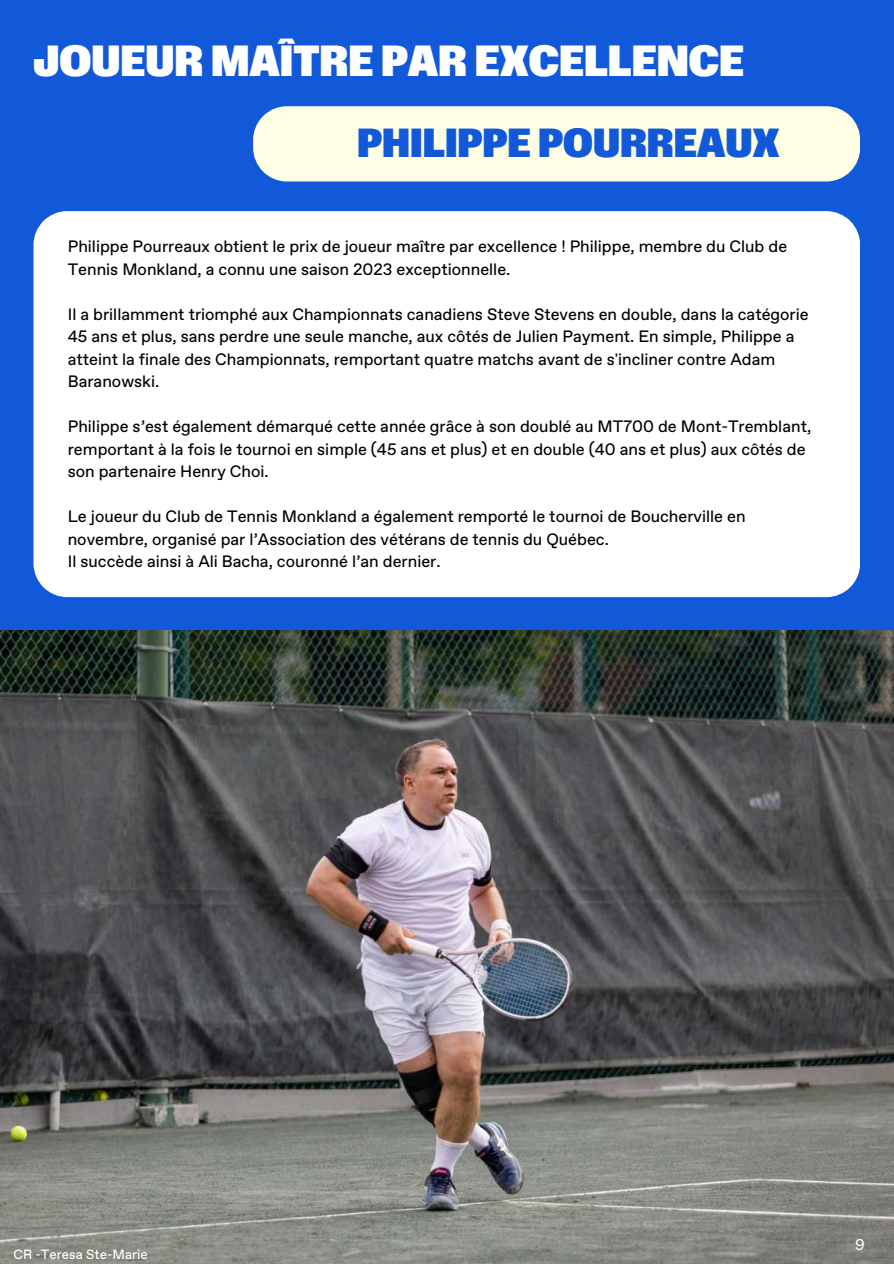
<style>
.page{position:relative;width:894px;height:1264px;background:#fff}
.page>*{position:absolute;margin:0;border:0;box-sizing:border-box;transform-origin:0 0}
.t1{font:semi-condensed 43.5px "ABC Gravity";color:#fff}
.t2{font:semi-condensed 40.65px "ABC Gravity";color:#1259da}
.t3{font:16.5px/22.5px "ABC Favorit";color:#000}
.t4{font:15.6px "ABC Favorit";color:#faf9f8}
.t5{font:13.5px "ABC Favorit";color:#fff}
</style>
<div class="page">
<div style="left:0;top:0;width:893px;height:674px;background:#1259da"></div>
<div style="left:33px;top:211px;width:826px;height:386px;background:#fff"></div>
<div style="left:253px;top:106px;width:606px;height:75px;background:#ffffe5"></div>
<img style="left:0;top:630px;width:893px;height:633px">
<h1 class="t1" style="left:33px;top:35px;width:711px">JOUEUR MAÎTRE PAR EXCELLENCE</h1>
<h2 class="t2" style="left:357px;top:119px;width:424px">PHILIPPE POURREAUX</h2>
<p class="t3" style="left:68px;top:235px;width:720px">Philippe Pourreaux obtient le prix de joueur maître par excellence ! Philippe, membre du Club de<br>Tennis Monkland, a connu une saison 2023 exceptionnelle.</p>
<p class="t3" style="left:68px;top:303px;width:742px">Il a brillamment triomphé aux Championnats canadiens Steve Stevens en double, dans la catégorie 45 ans et plus, sans perdre une seule manche, aux côtés de Julien Payment. En simple, Philippe a atteint la finale des Championnats, remportant quatre matchs avant de s'incliner contre Adam Baranowski.</p>
<p class="t3" style="left:68px;top:415px;width:744px">Philippe s’est également démarqué cette année grâce à son doublé au MT700 de Mont-Tremblant, remportant à la fois le tournoi en simple (45 ans et plus) et en double (40 ans et plus) aux côtés de son partenaire Henry Choi.</p>
<p class="t3" style="left:68px;top:505px;width:679px">Le joueur du Club de Tennis Monkland a également remporté le tournoi de Boucherville en novembre, organisé par l’Association des vétérans de tennis du Québec.<br>Il succède ainsi à Ali Bacha, couronné l’an dernier.</p>
<p class="t5" style="left:14px;top:1244px;width:136px">CR -Teresa Ste-Marie</p>
<p class="t4" style="left:854px;top:1233px;width:11px">9</p>
</div>
